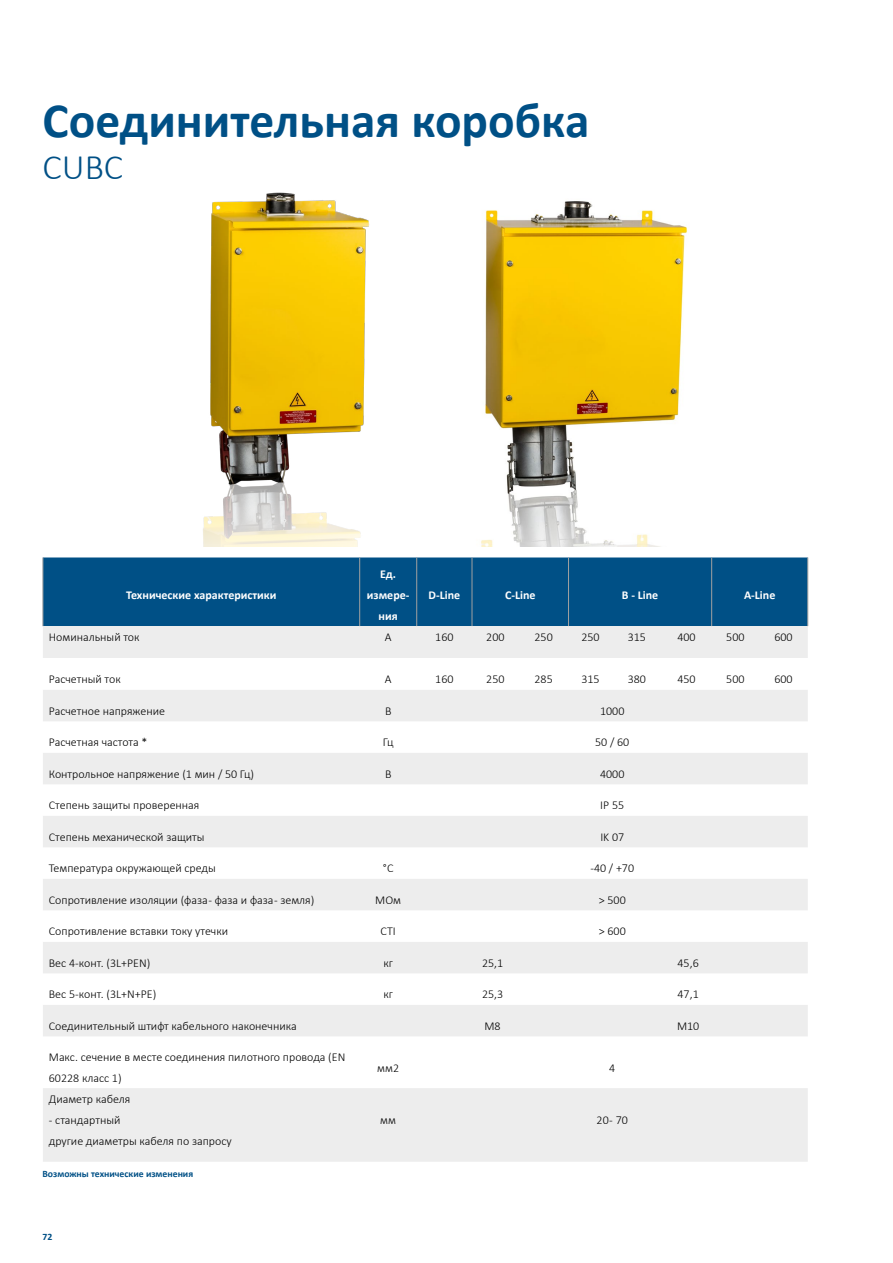
<style>
.page{position:relative;width:893px;height:1263px;background:#fff}
.page>*{position:absolute;margin:0;border:0;box-sizing:border-box;transform-origin:0 0}
.t1{font:700 49.5px "Calibri";color:#005086}
.t2{font:300 36px "Calibri";color:#005086}
.t3{font:300 12px/21px "Calibri";color:#000}
.t4{font:700 12px/21px "Calibri";color:#fff;text-align:center}
.t5{font:700 9.75px "Calibri";color:#005086}
</style>
<div class="page">
<div style="left:44px;top:557px;width:763px;height:69px;background:#005086"></div>
<svg style="left:43px;top:626px;width:765px;height:536px;fill:#ededed"></svg>
<hr style="left:43px;top:557px;width:1px;height:69px;background:#a1a1a1">
<hr style="left:359px;top:557px;width:1px;height:69px;background:#a1a1a1">
<hr style="left:416px;top:557px;width:1px;height:69px;background:#a1a1a1">
<hr style="left:472px;top:557px;width:1px;height:69px;background:#a1a1a1">
<hr style="left:568px;top:557px;width:1px;height:69px;background:#a1a1a1">
<hr style="left:711px;top:557px;width:1px;height:69px;background:#a1a1a1">
<hr style="left:807px;top:557px;width:1px;height:69px;background:#a1a1a1">
<img style="left:481px;top:201px;width:207px;height:345px">
<img style="left:203px;top:192px;width:166px;height:354px">
<h1 class="t1" style="left:43px;top:86px;width:548px">Соединительная коробка</h1>
<h2 class="t2" style="left:43px;top:145px;width:82px">CUBC</h2>
<p class="t4" style="left:126px;top:584px;width:152px">Технические характеристики</p>
<p class="t4" style="left:367px;top:563px;width:44px">Ед. измере&shy;ния</p>
<p class="t4" style="left:428px;top:584px;width:33px">D-Line</p>
<p class="t4" style="left:505px;top:584px;width:32px">C-Line</p>
<p class="t4" style="left:622px;top:584px;width:38px">B - Line</p>
<p class="t4" style="left:744px;top:584px;width:33px">A-Line</p>
<p class="t3" style="left:49px;top:626px;width:92px">Номинальный ток</p>
<p class="t3" style="left:385px;top:626px;width:8px">А</p>
<p class="t3" style="left:435px;top:626px;width:20px">160</p>
<p class="t3" style="left:486px;top:626px;width:20px">200</p>
<p class="t3" style="left:534px;top:626px;width:20px">250</p>
<p class="t3" style="left:581px;top:626px;width:20px">250</p>
<p class="t3" style="left:628px;top:626px;width:20px">315</p>
<p class="t3" style="left:677px;top:626px;width:20px">400</p>
<p class="t3" style="left:726px;top:626px;width:20px">500</p>
<p class="t3" style="left:774px;top:626px;width:20px">600</p>
<p class="t3" style="left:49px;top:668px;width:73px">Расчетный ток</p>
<p class="t3" style="left:385px;top:668px;width:8px">А</p>
<p class="t3" style="left:435px;top:668px;width:20px">160</p>
<p class="t3" style="left:486px;top:668px;width:20px">250</p>
<p class="t3" style="left:534px;top:668px;width:20px">285</p>
<p class="t3" style="left:581px;top:668px;width:20px">315</p>
<p class="t3" style="left:628px;top:668px;width:20px">380</p>
<p class="t3" style="left:677px;top:668px;width:20px">450</p>
<p class="t3" style="left:726px;top:668px;width:20px">500</p>
<p class="t3" style="left:774px;top:668px;width:20px">600</p>
<p class="t3" style="left:49px;top:700px;width:118px">Расчетное напряжение</p>
<p class="t3" style="left:385px;top:700px;width:8px">В</p>
<p class="t3" style="left:600px;top:700px;width:26px">1000</p>
<p class="t3" style="left:49px;top:731px;width:100px">Расчетная частота *</p>
<p class="t3" style="left:383px;top:731px;width:12px">Гц</p>
<p class="t3" style="left:595px;top:731px;width:36px">50 / 60</p>
<p class="t3" style="left:49px;top:763px;width:207px">Контрольное напряжение (1 мин / 50 Гц)</p>
<p class="t3" style="left:385px;top:763px;width:8px">В</p>
<p class="t3" style="left:600px;top:763px;width:26px">4000</p>
<p class="t3" style="left:49px;top:794px;width:152px">Степень защиты проверенная</p>
<p class="t3" style="left:600px;top:794px;width:25px">IP 55</p>
<p class="t3" style="left:49px;top:826px;width:157px">Степень механической защиты</p>
<p class="t3" style="left:600px;top:826px;width:25px">IK 07</p>
<p class="t3" style="left:49px;top:857px;width:168px">Температура окружающей среды</p>
<p class="t3" style="left:383px;top:857px;width:12px">°C</p>
<p class="t3" style="left:590px;top:857px;width:45px">-40 / +70</p>
<p class="t3" style="left:49px;top:889px;width:267px">Сопротивление изоляции (фаза - фаза и фаза - земля)</p>
<p class="t3" style="left:375px;top:889px;width:27px">МОм</p>
<p class="t3" style="left:599px;top:889px;width:28px">&gt; 500</p>
<p class="t3" style="left:49px;top:920px;width:181px">Сопротивление вставки току утечки</p>
<p class="t3" style="left:381px;top:920px;width:17px">CTI</p>
<p class="t3" style="left:599px;top:920px;width:28px">&gt; 600</p>
<p class="t3" style="left:49px;top:952px;width:103px">Вес 4-конт. (3L+PEN)</p>
<p class="t3" style="left:383px;top:952px;width:11px">кг</p>
<p class="t3" style="left:482px;top:952px;width:23px">25,1</p>
<p class="t3" style="left:678px;top:952px;width:23px">45,6</p>
<p class="t3" style="left:49px;top:983px;width:109px">Вес 5-конт. (3L+N+PE)</p>
<p class="t3" style="left:383px;top:983px;width:11px">кг</p>
<p class="t3" style="left:482px;top:983px;width:23px">25,3</p>
<p class="t3" style="left:677px;top:983px;width:23px">47,1</p>
<p class="t3" style="left:49px;top:1015px;width:249px">Соединительный штифт кабельного наконечника</p>
<p class="t3" style="left:484px;top:1015px;width:18px">M8</p>
<p class="t3" style="left:677px;top:1015px;width:24px">M10</p>
<p class="t3" style="left:49px;top:1046px;width:298px">Макс. сечение в месте соединения пилотного провода (EN<br>60228 класс 1)</p>
<p class="t3" style="left:377px;top:1057px;width:23px">мм2</p>
<p class="t3" style="left:609px;top:1057px;width:8px">4</p>
<p class="t3" style="left:49px;top:1088px;width:83px">Диаметр кабеля</p>
<p class="t3" style="left:49px;top:1109px;width:184px">- стандартный<br>другие диаметры кабеля по запросу</p>
<p class="t3" style="left:380px;top:1109px;width:17px">мм</p>
<p class="t3" style="left:597px;top:1109px;width:33px">20 - 70</p>
<p class="t5" style="left:43px;top:1166px;width:152px">Возможны технические изменения</p>
<p class="t5" style="left:43px;top:1229px;width:11px">72</p>
</div>
